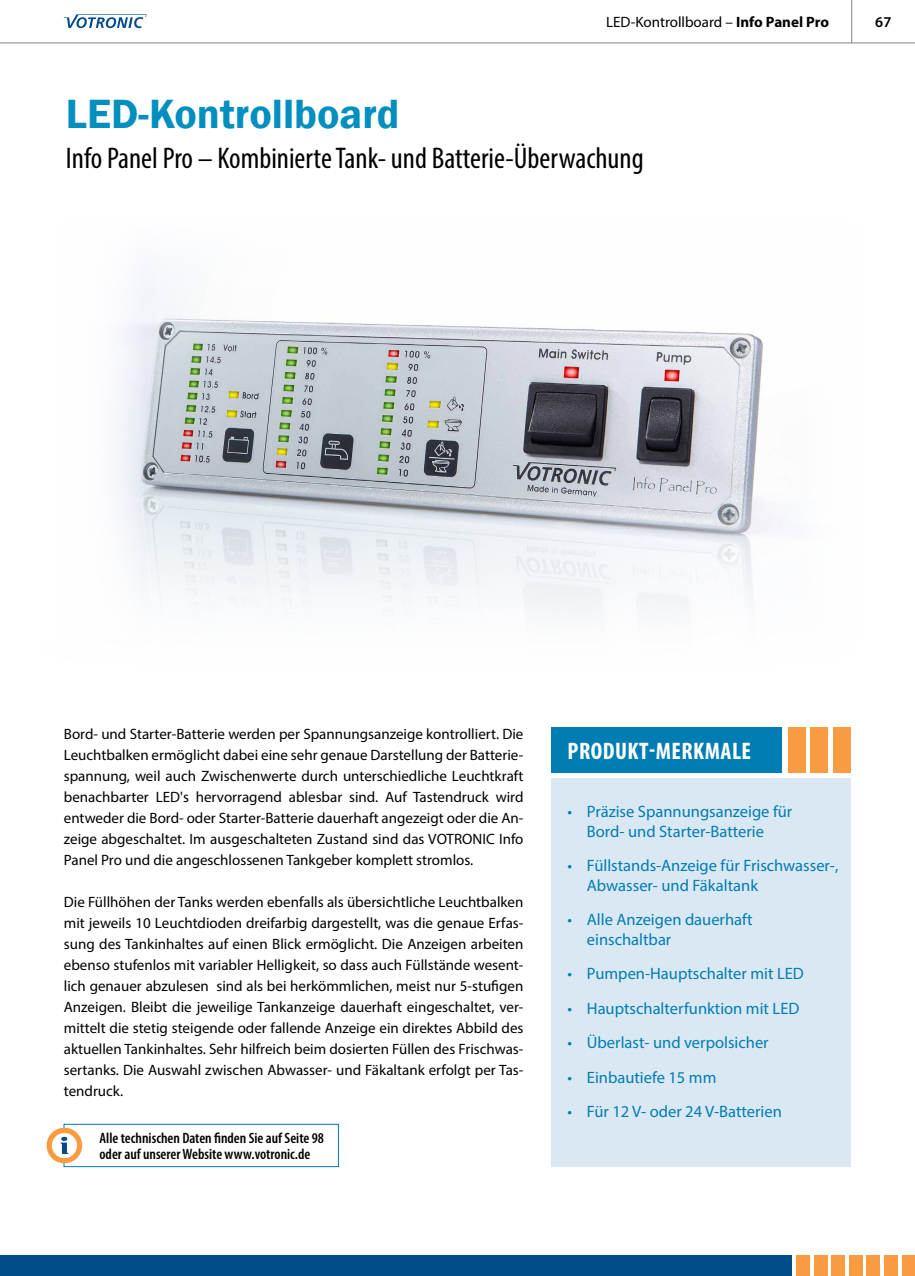
<style>
.page{position:relative;width:915px;height:1276px;background:#fff}
.page>*{position:absolute;margin:0;border:0;box-sizing:border-box;transform-origin:0 0}
.t1{font:600 42px "Franklin Gothic";color:#008fbf}
.t2{font:condensed 30px "Myriad Pro";color:#000}
.t3{font:700 condensed 24px "Myriad Pro";letter-spacing:.02em;color:#fff}
.t4{font:16.5px/19.5px "Myriad Pro";color:#007db3}
.t5{font:15px/21px "Myriad Pro";color:#000;text-align:justify}
.t6{font:600 condensed 15px/16.5px "Myriad Pro";color:#000}
.t7{font:600 15px "Myriad Pro";color:#000}
.s1{font-weight:700}
</style>
<div class="page">
<div style="left:796px;top:1254px;width:13px;height:22px;background:#f89b41"></div>
<div style="left:813px;top:1254px;width:13px;height:22px;background:#f89b41"></div>
<div style="left:831px;top:1254px;width:13px;height:22px;background:#f89b41"></div>
<div style="left:848px;top:1254px;width:13px;height:22px;background:#f89b41"></div>
<div style="left:866px;top:1254px;width:13px;height:22px;background:#f89b41"></div>
<div style="left:883px;top:1254px;width:14px;height:22px;background:#f89b41"></div>
<div style="left:901px;top:1254px;width:13px;height:22px;background:#f89b41"></div>
<div style="left:0;top:1254px;width:791px;height:22px;background:#004b88"></div>
<hr style="left:0;top:43px;width:914px;height:1px;background:#808285">
<hr style="left:851px;top:0;width:1px;height:43px;background:#808285">
<svg style="left:64px;top:14px;width:82px;height:14px"></svg>
<img style="left:148px;top:277px;width:638px;height:335px">
<div style="left:64px;top:1124px;width:275px;height:43px;border:1px solid #007db3"></div>
<div style="left:47px;top:1127px;width:35px;height:36px;background:#f89b41;border-radius:50%"></div>
<div style="left:52px;top:1133px;width:25px;height:25px;background:#fff;border-radius:50%"></div>
<svg style="left:60px;top:1136px;width:8px;height:18px"></svg>
<div style="left:551px;top:779px;width:299px;height:388px;background:#dae8f3"></div>
<div style="left:551px;top:727px;width:231px;height:45px;background:#007db3"></div>
<div style="left:787px;top:727px;width:17px;height:45px;background:#f89b41"></div>
<div style="left:810px;top:727px;width:17px;height:45px;background:#f89b41"></div>
<div style="left:833px;top:727px;width:17px;height:45px;background:#f89b41"></div>
<p class="t5" style="left:606px;top:11px;width:224px">LED-Kontrollboard – <span class="s1">Info Panel Pro</span></p>
<p class="t7" style="left:875px;top:12px;width:18px">67</p>
<h1 class="t1" style="left:66px;top:88px;width:335px">LED-Kontrollboard</h1>
<h2 class="t2" style="left:66px;top:140px;width:579px">Info Panel Pro – Kombinierte Tank- und Batterie-Überwachung</h2>
<p class="t5" style="left:64px;top:723px;width:461px">Bord- und Starter-Batterie werden per Spannungsanzeige kontrolliert. Die Leuchtbalken ermöglicht dabei eine sehr genaue Darstellung der Batterie&shy;spannung, weil auch Zwischenwerte durch unterschiedliche Leuchtkraft benachbarter LED's hervorragend ablesbar sind. Auf Tastendruck wird entweder die Bord- oder Starter-Batterie dauerhaft angezeigt oder die An&shy;zeige abgeschaltet. Im ausgeschalteten Zustand sind das VOTRONIC Info Panel Pro und die angeschlossenen Tankgeber komplett stromlos.</p>
<p class="t5" style="left:64px;top:891px;width:461px">Die Füllhöhen der Tanks werden ebenfalls als übersichtliche Leuchtbalken mit jeweils 10 Leuchtdioden dreifarbig dargestellt, was die genaue Erfas&shy;sung des Tankinhaltes auf einen Blick ermöglicht. Die Anzeigen arbeiten ebenso stufenlos mit variabler Helligkeit, so dass auch Füllstände wesent&shy;lich genauer abzulesen sind als bei herkömmlichen, meist nur 5-stufigen Anzeigen. Bleibt die jeweilige Tankanzeige dauerhaft eingeschaltet, ver&shy;mittelt die stetig steigende oder fallende Anzeige ein direktes Abbild des aktuellen Tankinhaltes. Sehr hilfreich beim dosierten Füllen des Frischwas&shy;sertanks. Die Auswahl zwischen Abwasser- und Fäkaltank erfolgt per Tas&shy;tendruck.</p>
<p class="t6" style="left:99px;top:1129px;width:226px">Alle technischen Daten finden Sie auf Seite 98 oder auf unserer Website www.votronic.de</p>
<h3 class="t3" style="left:567px;top:735px;width:185px">PRODUKT-MERKMALE</h3>
<p class="t4" style="left:567px;top:802px;width:226px;text-align:center">• Präzise Spannungsanzeige für<br>Bord- und Starter-Batterie</p>
<p class="t4" style="left:586px;top:856px;width:253px;text-indent:-20px">• Füllstands-Anzeige für Frischwasser-,<br>Abwasser- und Fäkaltank</p>
<p class="t4" style="left:586px;top:910px;width:167px;text-indent:-20px">• Alle Anzeigen dauerhaft einschaltbar</p>
<p class="t4" style="left:567px;top:964px;width:238px">• Pumpen-Hauptschalter mit LED</p>
<p class="t4" style="left:567px;top:998px;width:233px">• Hauptschalterfunktion mit LED</p>
<p class="t4" style="left:567px;top:1033px;width:203px">• Überlast- und verpolsicher</p>
<p class="t4" style="left:567px;top:1067px;width:150px">• Einbautiefe 15 mm</p>
<p class="t4" style="left:567px;top:1102px;width:216px">• Für 12 V- oder 24 V-Batterien</p>
</div>
